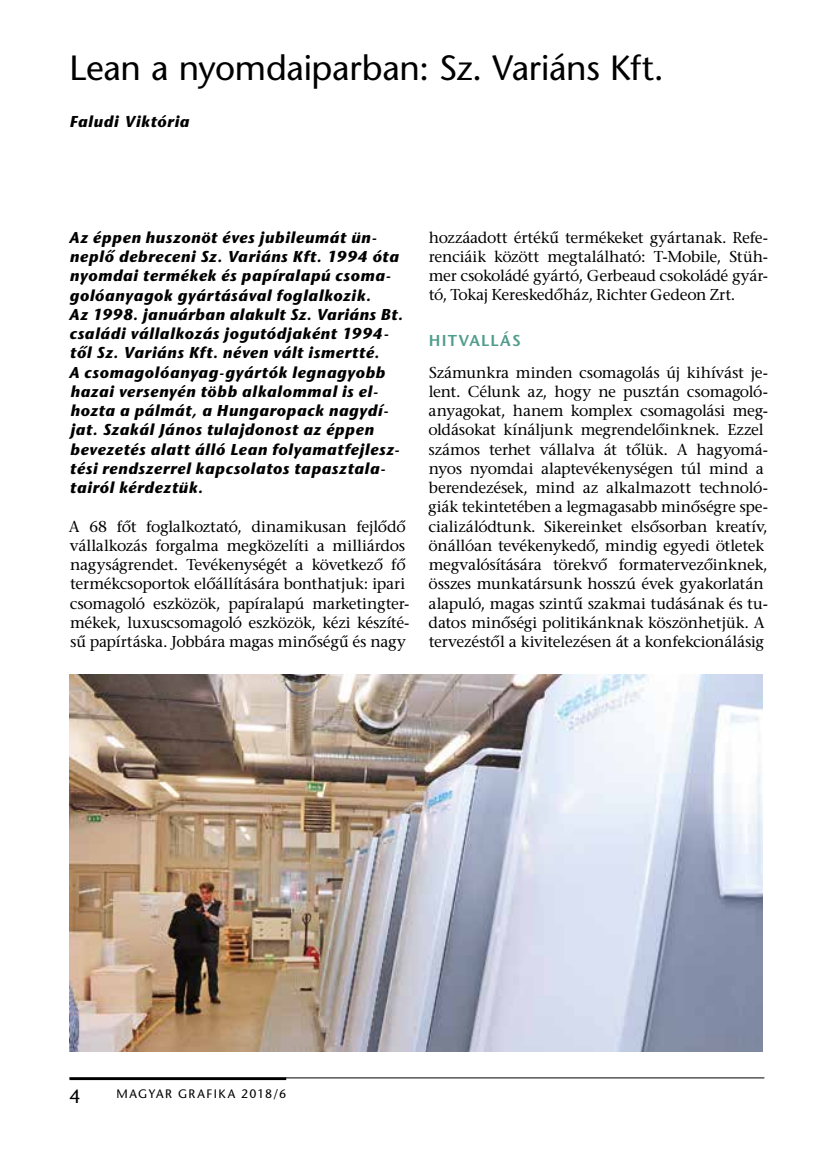
<style>
.page{position:relative;width:819px;height:1166px;background:#fff}
.page>*{position:absolute;margin:0;border:0;box-sizing:border-box;transform-origin:0 0}
.t1{font:35px "ITC Stone Sans";letter-spacing:-.01em;color:#000}
.t2{font:19.25px "ITC Stone Sans";color:#000}
.t3{font:15.75px/19.2px "ITC Stone Serif";letter-spacing:-.015em;color:#000}
.t4{font:italic 700 15.75px/19.2px "ITC Stone Sans";letter-spacing:.04em;color:#000}
.t5{font:600 15.75px "ITC Stone Sans";letter-spacing:.075em;color:#509d8d}
.t6{font:12.25px "ITC Stone Sans";letter-spacing:.12em;color:#000}
</style>
<div class="page">
<hr style="left:69px;top:1077px;width:695px;height:1px;background:#000">
<hr style="left:69px;top:1077px;width:217px;height:3px;background:#000">
<img style="left:69px;top:675px;width:693px;height:376px">
<h1 class="t1" style="left:69px;top:49px;width:596px">Lean a nyomdaiparban: Sz. Variáns Kft.</h1>
<p class="t4" style="left:69px;top:114px;width:121px">Faludi Viktória</p>
<p class="t4" style="left:69px;top:230px;width:336px">Az éppen huszonöt éves jubileumát ün&shy;neplő debreceni Sz. Variáns Kft. 1994 óta nyomdai termékek és papíralapú csoma&shy;golóanyagok gyártásával foglalkozik.<br>Az 1998. januárban alakult Sz. Variáns Bt. családi vállalkozás jogutódjaként 1994- től Sz. Variáns Kft. néven vált ismertté.<br>A csomagolóanyag-gyártók legnagyobb hazai versenyén több alkalommal is el&shy;hozta a pálmát, a Hungaropack nagydí&shy;jat. Szakál János tulajdonost az éppen bevezetés alatt álló Lean folyamatfejlesz&shy;tési rendszerrel kapcsolatos tapasztala&shy;tairól kérdeztük.</p>
<p class="t3" style="left:69px;top:518px;width:342px">A 68 főt foglalkoztató, dinamikusan fejlődő vállalkozás forgalma megközelíti a milliárdos nagyságrendet. Tevékenységét a következő fő termékcsoportok előállítására bonthatjuk: ipari csomagoló eszközök, papíralapú marketingter&shy;mékek, luxuscsomagoló eszközök, kézi készíté&shy;sű papírtáska. Jobbára magas minőségű és nagy</p>
<p class="t3" style="left:429px;top:230px;width:341px;text-align:justify">hozzáadott értékű termékeket gyártanak. Refe&shy;renciáik között megtalálható: T-Mobile, Stüh&shy;mer csokoládé gyártó, Gerbeaud csokoládé gyár&shy;tó, Tokaj Kereskedőház, Richter Gedeon Zrt.</p>
<p class="t5" style="left:429px;top:332px;width:93px">HITVALLÁS</p>
<p class="t3" style="left:428px;top:365px;width:341px">Számunkra minden csomagolás új kihívást je&shy;lent. Célunk az, hogy ne pusztán csomagoló&shy;anyagokat, hanem komplex csomagolási meg&shy;oldásokat kínáljunk megrendelőinknek. Ezzel számos terhet vállalva át tőlük. A hagyomá&shy;nyos nyomdai alaptevékenységen túl mind a berendezések, mind az alkalmazott technoló&shy;giák tekintetében a legmagasabb minőségre spe&shy;cializálódtunk. Sikereinket elsősorban kreatív, önállóan tevékenykedő, mindig egyedi ötletek megvalósítására törekvő formatervezőinknek, összes munkatársunk hosszú évek gyakorlatán alapuló, magas szintű szakmai tudásának és tu&shy;datos minőségi politikánknak köszönhetjük. A tervezéstől a kivitelezésen át a konfekcionálásig</p>
<p class="t2" style="left:69px;top:1085px;width:13px">4</p>
<p class="t6" style="left:116px;top:1087px;width:171px">MAGYAR GRAFIKA 2018/6</p>
</div>
